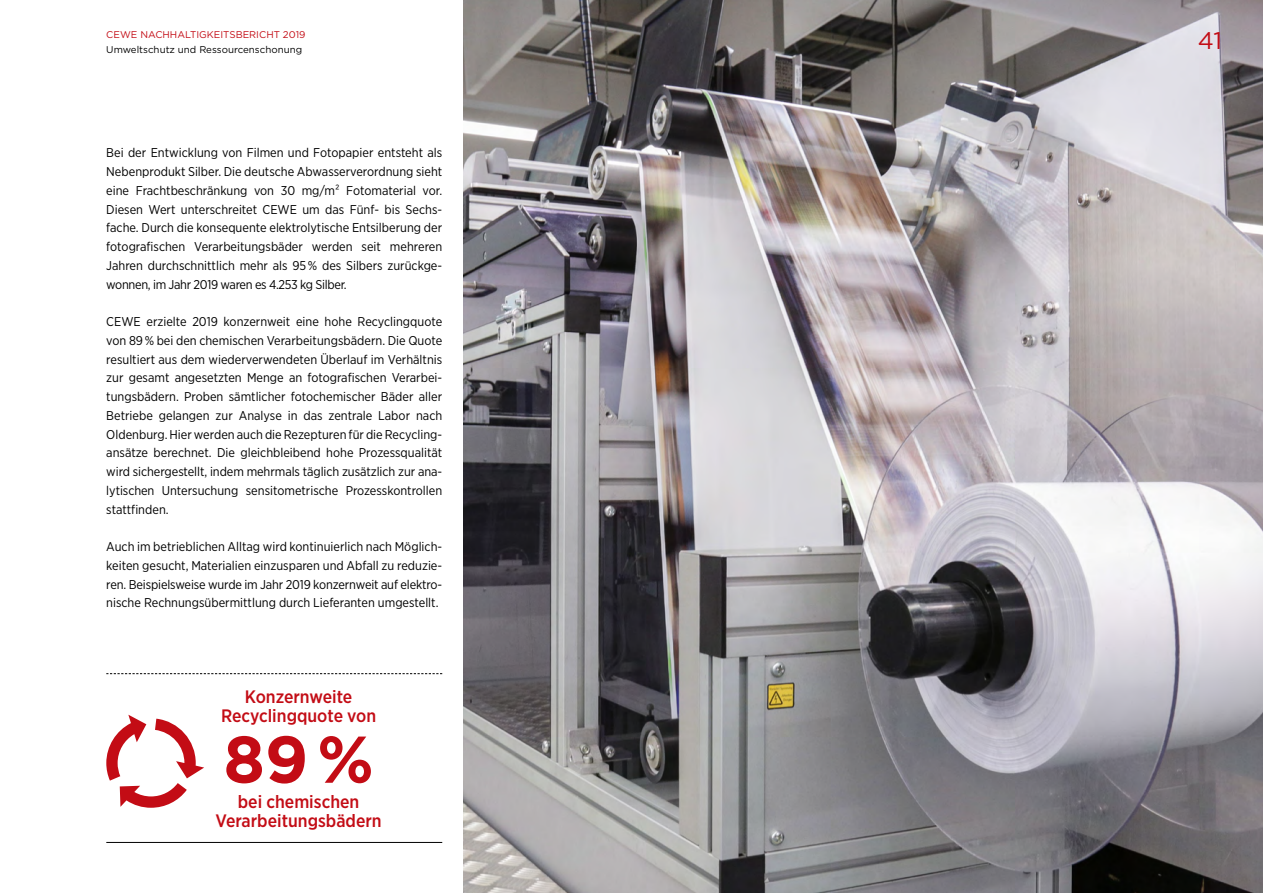
<style>
.page{position:relative;width:1263px;height:893px;background:#fff}
.page>*{position:absolute;margin:0;border:0;box-sizing:border-box;transform-origin:0 0}
.t1{font:700 66px "Gotham";color:#c30c15}
.t2{font:24px "Gotham";color:#c30c15}
.t3{font:500 18px/18.8px "Gotham Narrow";color:#c30c15;text-align:center}
.t4{font:12.75px/18.8px "Gotham Narrow";color:#000;text-align:justify}
.t5{font:9.75px "Gotham";color:#000}
.t6{font:9.75px "Gotham";color:#c30c15}
</style>
<div class="page">
<img style="left:463px;top:0;width:800px;height:893px">
<hr style="left:106px;top:842px;width:336px;height:1px;background:#000">
<svg style="left:106px;top:673px;width:336px;height:1px"></svg>
<svg style="left:106px;top:715px;width:98px;height:93px"></svg>
<p class="t6" style="left:106px;top:28px;width:201px">CEWE NACHHALTIGKEITSBERICHT 2019</p>
<p class="t5" style="left:106px;top:43px;width:197px">Umweltschutz und Ressourcenschonung</p>
<p class="t4" style="left:106px;top:143px;width:337px">Bei der Entwicklung von Filmen und Fotopapier entsteht als Nebenprodukt Silber. Die deutsche Abwasserverordnung sieht eine Frachtbeschränkung von 30 mg/m² Fotomaterial vor.<br>Diesen Wert unterschreitet CEWE um das Fünf- bis Sechs&shy;fache. Durch die konsequente elektrolytische Entsilberung der fotografischen Verarbeitungsbäder werden seit mehreren Jahren durchschnittlich mehr als 95 % des Silbers zurückge&shy;wonnen, im Jahr 2019 waren es 4.253 kg Silber.</p>
<p class="t4" style="left:106px;top:312px;width:337px">CEWE erzielte 2019 konzernweit eine hohe Recyclingquote von 89 % bei den chemischen Verarbeitungsbädern. Die Quote resultiert aus dem wiederverwendeten Überlauf im Verhältnis zur gesamt angesetzten Menge an fotografischen Verarbei&shy;tungsbädern. Proben sämtlicher fotochemischer Bäder aller Betriebe gelangen zur Analyse in das zentrale Labor nach Oldenburg. Hier werden auch die Rezepturen für die Recycling&shy;ansätze berechnet. Die gleichbleibend hohe Prozessqualität wird sichergestellt, indem mehrmals täglich zusätzlich zur ana&shy;lytischen Untersuchung sensitometrische Prozesskontrollen stattfinden.</p>
<p class="t4" style="left:106px;top:537px;width:337px">Auch im betrieblichen Alltag wird kontinuierlich nach Möglich&shy;keiten gesucht, Materialien einzusparen und Abfall zu reduzie&shy;ren. Beispielsweise wurde im Jahr 2019 konzernweit auf elektro&shy;nische Rechnungsübermittlung durch Lieferanten umgestellt.</p>
<h3 class="t3" style="left:221px;top:687px;width:156px">Konzernweite<br>Recyclingquote von</h3>
<h1 class="t1" style="left:223px;top:716px;width:152px">89 %</h1>
<h3 class="t3" style="left:215px;top:792px;width:168px">bei chemischen<br>Verarbeitungsbädern</h3>
<h2 class="t2" style="left:1198px;top:25px;width:26px">41</h2>
</div>
